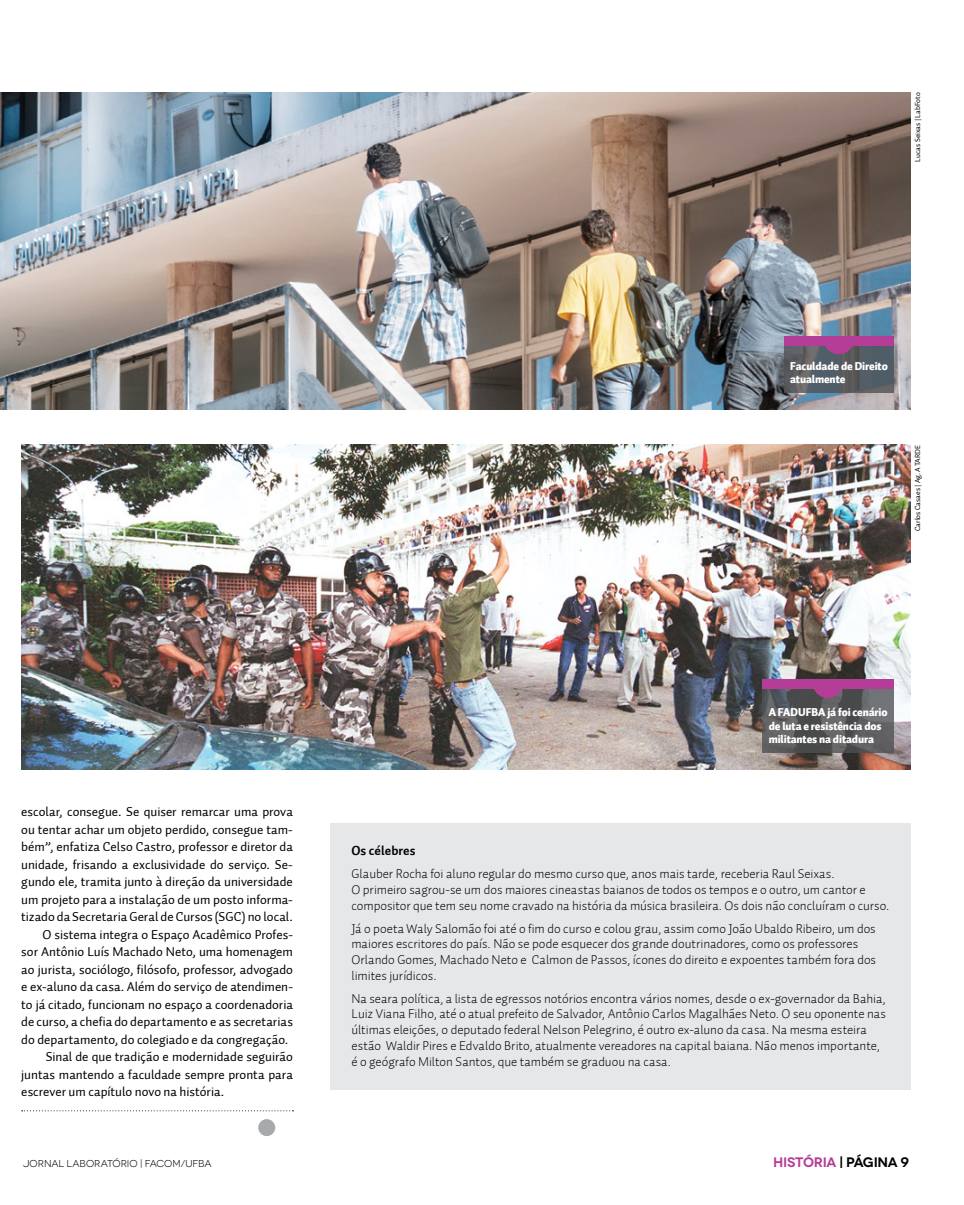
<style>
.page{position:relative;width:964px;height:1205px;background:#fff}
.page>*{position:absolute;margin:0;border:0;box-sizing:border-box;transform-origin:0 0}
.t1{font:600 13.75px "Novecentowide";letter-spacing:-.02em;color:#b43e97}
.t2{font:300 13.12px/15.8px "Auto 1";color:#000}
.t3{font:13.12px "Auto 1";color:#000}
.t4{font:700 13.12px "Auto 1";letter-spacing:.005em;color:#000}
.t5{font:900 11.25px/13.5px "Auto 1";letter-spacing:-.01em;color:#fff}
.t6{font:10px "Novecentowide";color:#000}
.t7{font:7.5px "Auto 1";letter-spacing:.005em;color:#000}
.s1{color:#000}
</style>
<div class="page">
<svg style="left:22px;top:1110px;width:271px;height:1px"></svg>
<div style="left:258px;top:1119px;width:17px;height:17px;background:#a7a9ac;border-radius:50%"></div>
<div style="left:330px;top:823px;width:581px;height:267px;background:#e6e7e8"></div>
<img style="left:0;top:92px;width:911px;height:317px">
<img style="left:21px;top:445px;width:890px;height:324px">
<svg style="left:784px;top:345px;width:110px;height:47px;background:#585d64"></svg>
<svg style="left:824px;top:345px;width:29px;height:9px"></svg>
<div style="left:784px;top:336px;width:110px;height:9px;background:#b43e97"></div>
<svg style="left:763px;top:689px;width:131px;height:64px;background:#5a5b5d"></svg>
<svg style="left:813px;top:689px;width:29px;height:9px"></svg>
<div style="left:763px;top:680px;width:131px;height:9px;background:#b43e97"></div>
<p class="t7" style="left:913px;top:162px;width:71px;rotate:-90deg">Lucas Seixas | LabFoto</p>
<p class="t5" style="left:790px;top:360px;width:99px">Faculdade de Direito atualmente</p>
<p class="t7" style="left:913px;top:531px;width:88px;rotate:-90deg">Carlos Casaes | Ag. A TARDE</p>
<p class="t3" style="left:21px;top:803px;width:273px">escolar, consegue. Se quiser remarcar uma prova</p>
<p class="t3" style="left:21px;top:821px;width:273px">ou tentar achar um objeto perdido, consegue tam-</p>
<p class="t3" style="left:21px;top:838px;width:273px">bém”, enfatiza Celso Castro, professor e diretor da</p>
<p class="t3" style="left:21px;top:856px;width:273px">unidade, frisando a exclusividade do serviço. Se-</p>
<p class="t3" style="left:21px;top:873px;width:273px">gundo ele, tramita junto à direção da universidade</p>
<p class="t3" style="left:21px;top:891px;width:273px">um projeto para a instalação de um posto informa-</p>
<p class="t3" style="left:21px;top:908px;width:273px">tizado da Secretaria Geral de Cursos (SGC) no local.</p>
<p class="t3" style="left:43px;top:926px;width:252px">O sistema integra o Espaço Acadêmico Profes-</p>
<p class="t3" style="left:21px;top:943px;width:273px">sor Antônio Luís Machado Neto, uma homenagem</p>
<p class="t3" style="left:21px;top:961px;width:273px">ao jurista, sociólogo, filósofo, professor, advogado</p>
<p class="t3" style="left:21px;top:978px;width:273px">e ex-aluno da casa. Além do serviço de atendimen-</p>
<p class="t3" style="left:21px;top:996px;width:273px">to já citado, funcionam no espaço a coordenadoria</p>
<p class="t3" style="left:21px;top:1013px;width:273px">de curso, a chefia do departamento e as secretarias</p>
<p class="t3" style="left:21px;top:1031px;width:269px">do departamento, do colegiado e da congregação.</p>
<p class="t3" style="left:46px;top:1048px;width:249px">Sinal de que tradição e modernidade seguirão</p>
<p class="t3" style="left:21px;top:1066px;width:273px">juntas mantendo a faculdade sempre pronta para</p>
<p class="t3" style="left:21px;top:1083px;width:204px">escrever um capítulo novo na história.</p>
<p class="t5" style="left:769px;top:706px;width:120px">A FADUFBA já foi cenário de luta e resistência dos militantes na ditadura</p>
<p class="t4" style="left:351px;top:842px;width:66px">Os célebres</p>
<p class="t2" style="left:351px;top:866px;width:539px">Glauber Rocha foi aluno regular do mesmo curso que, anos mais tarde, receberia Raul Seixas.<br>O primeiro sagrou-se um dos maiores cineastas baianos de todos os tempos e o outro, um cantor e compositor que tem seu nome cravado na história da música brasileira. Os dois não concluíram o curso.</p>
<p class="t2" style="left:351px;top:920px;width:526px">Já o poeta Waly Salomão foi até o fim do curso e colou grau, assim como João Ubaldo Ribeiro, um dos maiores escritores do país. Não se pode esquecer dos grande doutrinadores, como os professores Orlando Gomes, Machado Neto e Calmon de Passos, ícones do direito e expoentes também fora dos limites jurídicos.</p>
<p class="t2" style="left:351px;top:990px;width:536px">Na seara política, a lista de egressos notórios encontra vários nomes, desde o ex-governador da Bahia, Luiz Viana Filho, até o atual prefeito de Salvador, Antônio Carlos Magalhães Neto. O seu oponente nas últimas eleições, o deputado federal Nelson Pelegrino, é outro ex-aluno da casa. Na mesma esteira estão Waldir Pires e Edvaldo Brito, atualmente vereadores na capital baiana. Não menos importante, é o geógrafo Milton Santos, que também se graduou na casa.</p>
<p class="t6" style="left:23px;top:1158px;width:190px">JORNAL LABORATÓRIO | FACOM/UFBA</p>
<p class="t1" style="left:773px;top:1154px;width:137px">HISTÓRIA <span class="s1">| PÁGINA 9</span></p>
</div>
